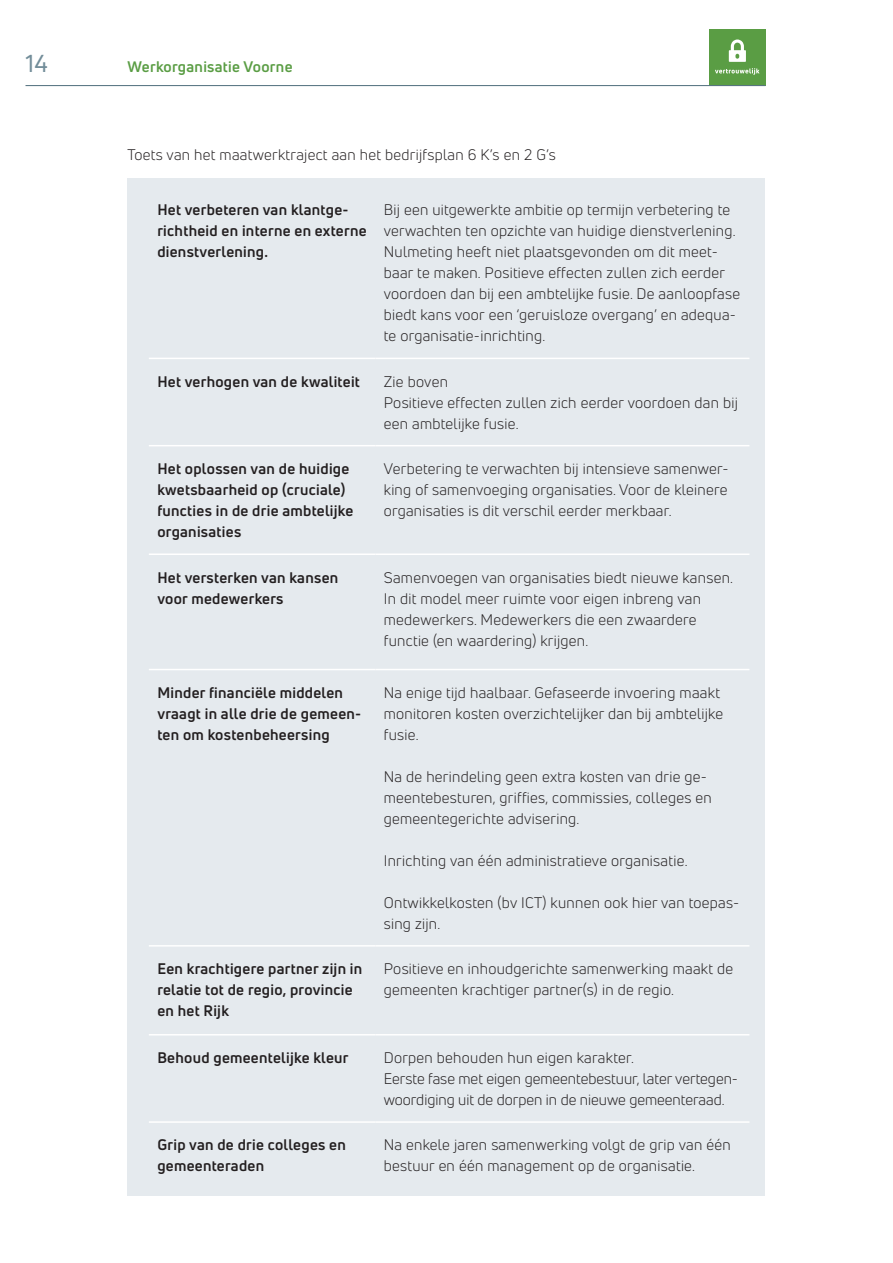
<style>
.page{position:relative;width:893px;height:1263px;background:#fff}
.page>*{position:absolute;margin:0;border:0;box-sizing:border-box;transform-origin:0 0}
.t1{font:24px "Uni Neue";color:#728d99}
.t2{font:15px/21px "Uni Neue";letter-spacing:.02em;color:#231f20}
.t3{font:700 15px/21px "Uni Neue";letter-spacing:.02em;color:#231f20}
.t4{font:15px/21px "Uni Neue";color:#231f20}
.t5{font:700 15px "Uni Neue";letter-spacing:.02em;color:#5a9d44}
</style>
<div class="page">
<div style="left:709px;top:29px;width:56px;height:56px;background:#5a9d44"></div>
<svg style="left:729px;top:40px;width:17px;height:22px"></svg>
<svg style="left:715px;top:68px;width:44px;height:7px"></svg>
<hr style="left:26px;top:85px;width:739px;height:1px;background:#577482">
<div style="left:128px;top:179px;width:637px;height:1017px;background:#e5eaee"></div>
<hr style="left:149px;top:358px;width:226px;height:1px;background:#fff">
<hr style="left:375px;top:358px;width:374px;height:1px;background:#fff">
<hr style="left:149px;top:445px;width:226px;height:1px;background:#fff">
<hr style="left:375px;top:445px;width:374px;height:1px;background:#fff">
<hr style="left:149px;top:553px;width:226px;height:2px;background:#fff">
<hr style="left:375px;top:553px;width:374px;height:2px;background:#fff">
<hr style="left:149px;top:669px;width:226px;height:1px;background:#fff">
<hr style="left:375px;top:669px;width:374px;height:1px;background:#fff">
<hr style="left:149px;top:945px;width:226px;height:1px;background:#fff">
<hr style="left:375px;top:945px;width:374px;height:1px;background:#fff">
<hr style="left:149px;top:1034px;width:226px;height:1px;background:#fff">
<hr style="left:375px;top:1034px;width:374px;height:1px;background:#fff">
<hr style="left:149px;top:1121px;width:226px;height:2px;background:#fff">
<hr style="left:375px;top:1121px;width:374px;height:2px;background:#fff">
<h1 class="t1" style="left:26px;top:49px;width:24px">14</h1>
<p class="t5" style="left:128px;top:57px;width:166px">Werkorganisatie Voorne</p>
<p class="t2" style="left:128px;top:144px;width:430px">Toets van het maatwerktraject aan het bedrijfsplan 6 K’s en 2 G’s</p>
<p class="t3" style="left:157px;top:199px;width:211px">Het verbeteren van klantge&shy;richtheid en interne en externe dienstverlening.</p>
<p class="t2" style="left:384px;top:199px;width:358px">Bij een uitgewerkte ambitie op termijn verbetering te verwachten ten opzichte van huidige dienstverlening.<br>Nulmeting heeft niet plaatsgevonden om dit meet&shy;baar te maken. Positieve effecten zullen zich eerder voordoen dan bij een ambtelijke fusie. De aanloopfase biedt kans voor een ‘geruisloze overgang’ en adequa&shy;te organisatie-inrichting.</p>
<p class="t3" style="left:157px;top:371px;width:204px">Het verhogen van de kwaliteit</p>
<p class="t2" style="left:384px;top:371px;width:356px">Zie boven<br>Positieve effecten zullen zich eerder voordoen dan bij een ambtelijke fusie.</p>
<p class="t3" style="left:157px;top:458px;width:197px">Het oplossen van de huidige kwetsbaarheid op (cruciale) functies in de drie ambtelijke organisaties</p>
<p class="t2" style="left:384px;top:458px;width:346px;text-align:justify">Verbetering te verwachten bij intensieve samenwer&shy;king of samenvoeging organisaties. Voor de kleinere organisaties is dit verschil eerder merkbaar.</p>
<p class="t3" style="left:157px;top:566px;width:182px">Het versterken van kansen voor medewerkers</p>
<p class="t2" style="left:384px;top:567px;width:351px">Samenvoegen van organisaties biedt nieuwe kansen.<br>In dit model meer ruimte voor eigen inbreng van medewerkers. Medewerkers die een zwaardere functie (en waardering) krijgen.</p>
<p class="t3" style="left:157px;top:682px;width:205px">Minder financiële middelen vraagt in alle drie de gemeen&shy;ten om kostenbeheersing</p>
<p class="t2" style="left:384px;top:682px;width:341px">Na enige tijd haalbaar. Gefaseerde invoering maakt monitoren kosten overzichtelijker dan bij ambtelijke fusie.</p>
<p class="t2" style="left:384px;top:766px;width:329px">Na de herindeling geen extra kosten van drie ge&shy;meentebesturen, griffies, commissies, colleges en gemeentegerichte advisering.</p>
<p class="t2" style="left:384px;top:850px;width:305px">Inrichting van één administratieve organisatie.</p>
<p class="t2" style="left:384px;top:892px;width:357px">Ontwikkelkosten (bv ICT) kunnen ook hier van toepas&shy;sing zijn.</p>
<p class="t3" style="left:157px;top:958px;width:206px">Een krachtigere partner zijn in relatie tot de regio, provincie en het Rijk</p>
<p class="t2" style="left:384px;top:958px;width:351px">Positieve en inhoudgerichte samenwerking maakt de gemeenten krachtiger partner(s) in de regio.</p>
<p class="t3" style="left:157px;top:1047px;width:193px">Behoud gemeentelijke kleur</p>
<p class="t4" style="left:384px;top:1047px;width:356px">Dorpen behouden hun eigen karakter.<br>Eerste fase met eigen gemeentebestuur, later vertegen&shy;woordiging uit de dorpen in de nieuwe gemeenteraad.</p>
<p class="t3" style="left:157px;top:1134px;width:190px">Grip van de drie colleges en gemeenteraden</p>
<p class="t2" style="left:384px;top:1134px;width:348px">Na enkele jaren samenwerking volgt de grip van één bestuur en één management op de organisatie.</p>
</div>
